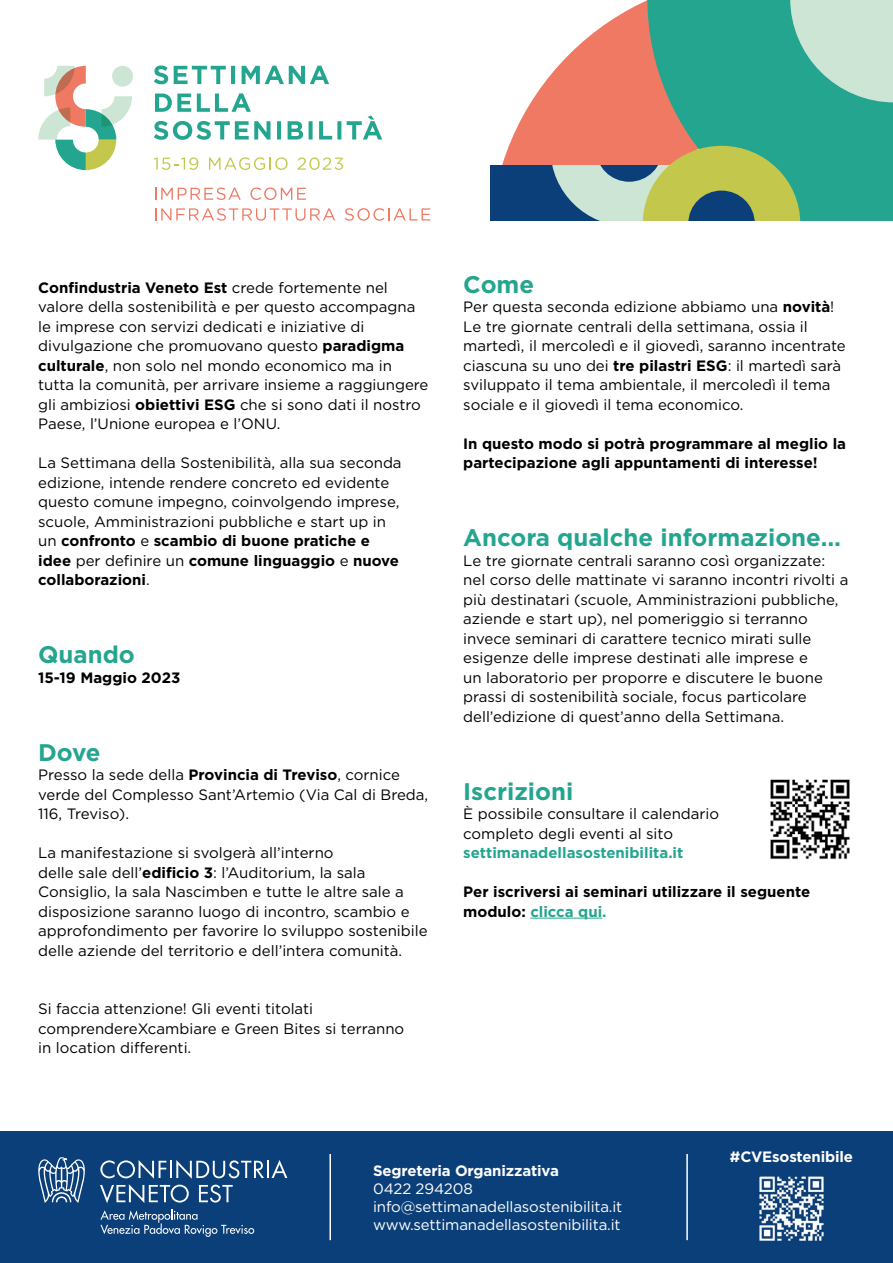
<style>
.page{position:relative;width:893px;height:1263px;background:#fff}
.page>*{position:absolute;margin:0;border:0;box-sizing:border-box;transform-origin:0 0}
.t1{font:700 24px "Gotham";color:#24a58f}
.t2{font:15px/19.5px "Gotham";color:#000}
.t3{font:700 15px/19.5px "Gotham";color:#000}
.t4{font:15px/18px "Gotham";letter-spacing:-.01em;color:#fff}
.t5{font:700 15px "Gotham";letter-spacing:-.01em;color:#fff}
.t6{font:700 15px "Gotham";color:#24a58f}
.s1{font-weight:700}
.s2{color:#24a58f}
</style>
<div class="page">
<div style="left:0;top:1131px;width:893px;height:132px;background:#0b3f79"></div>
<svg style="left:490px;top:0;width:157px;height:221px;fill:#ef7962"></svg>
<div style="left:491px;top:166px;width:402px;height:55px;background:#0b3f79"></div>
<svg style="left:647px;top:0;width:246px;height:221px;background:#4fae99"></svg>
<svg style="left:550px;top:146px;width:250px;height:75px"></svg>
<svg style="left:38px;top:1157px;width:47px;height:46px"></svg>
<svg style="left:100px;top:1160px;width:187px;height:43px"></svg>
<svg style="left:100px;top:1209px;width:154px;height:28px"></svg>
<img style="left:759px;top:1176px;width:65px;height:65px">
<hr style="left:329px;top:1154px;width:2px;height:86px;background:#fff">
<hr style="left:686px;top:1154px;width:2px;height:86px;background:#fff">
<svg style="left:38px;top:66px;width:94px;height:104px"></svg>
<svg style="left:154px;top:93px;width:228px;height:47px"></svg>
<svg style="left:154px;top:66px;width:175px;height:18px"></svg>
<svg style="left:154px;top:157px;width:44px;height:13px"></svg>
<svg style="left:209px;top:157px;width:79px;height:13px"></svg>
<svg style="left:297px;top:157px;width:46px;height:13px"></svg>
<svg style="left:155px;top:187px;width:86px;height:13px"></svg>
<svg style="left:250px;top:187px;width:56px;height:13px"></svg>
<svg style="left:155px;top:208px;width:180px;height:13px"></svg>
<svg style="left:345px;top:208px;width:85px;height:13px"></svg>
<img style="left:770px;top:779px;width:80px;height:81px">
<hr style="left:530px;top:918px;width:72px;height:1px;background:#24a58f">
<p class="t2" style="left:38px;top:277px;width:392px"><span class="s1">Confindustria Veneto Est</span> crede fortemente nel valore della sostenibilità e per questo accompagna le imprese con servizi dedicati e iniziative di divulgazione che promuovano questo <span class="s1">paradigma culturale</span>, non solo nel mondo economico ma in tutta la comunità, per arrivare insieme a raggiungere gli ambiziosi <span class="s1">obiettivi ESG</span> che si sono dati il nostro Paese, l’Unione europea e l’ONU.</p>
<p class="t2" style="left:38px;top:453px;width:365px">La Settimana della Sostenibilità, alla sua seconda edizione, intende rendere concreto ed evidente questo comune impegno, coinvolgendo imprese, scuole, Amministrazioni pubbliche e start up in un <span class="s1">confronto</span> e <span class="s1">scambio di buone pratiche e idee</span> per definire un <span class="s1">comune linguaggio</span> e <span class="s1">nuove collaborazioni</span>.</p>
<h1 class="t1" style="left:38px;top:639px;width:98px">Quando</h1>
<p class="t3" style="left:38px;top:667px;width:144px">15-19 Maggio 2023</p>
<h1 class="t1" style="left:38px;top:736px;width:64px">Dove</h1>
<p class="t2" style="left:38px;top:765px;width:392px">Presso la sede della <span class="s1">Provincia di Treviso</span>, cornice verde del Complesso Sant’Artemio (Via Cal di Breda,<br>116, Treviso).</p>
<p class="t2" style="left:38px;top:843px;width:391px">La manifestazione si svolgerà all’interno<br>delle sale dell’<span class="s1">edificio 3</span>: l’Auditorium, la sala Consiglio, la sala Nascimben e tutte le altre sale a disposizione saranno luogo di incontro, scambio e approfondimento per favorire lo sviluppo sostenibile delle aziende del territorio e dell’intera comunità.</p>
<p class="t2" style="left:38px;top:999px;width:368px">Si faccia attenzione! Gli eventi titolati comprendereXcambiare e Green Bites si terranno in location differenti.</p>
<h1 class="t1" style="left:463px;top:268px;width:72px">Come</h1>
<p class="t2" style="left:463px;top:297px;width:384px">Per questa seconda edizione abbiamo una <span class="s1">novità</span>!<br>Le tre giornate centrali della settimana, ossia il martedì, il mercoledì e il giovedì, saranno incentrate ciascuna su uno dei <span class="s1">tre pilastri ESG</span>: il martedì sarà sviluppato il tema ambientale, il mercoledì il tema sociale e il giovedì il tema economico.</p>
<p class="t3" style="left:463px;top:433px;width:384px">In questo modo si potrà programmare al meglio la partecipazione agli appuntamenti di interesse!</p>
<h1 class="t1" style="left:463px;top:522px;width:379px">Ancora qualche informazione…</h1>
<p class="t2" style="left:463px;top:550px;width:387px">Le tre giornate centrali saranno così organizzate: nel corso delle mattinate vi saranno incontri rivolti a più destinatari (scuole, Amministrazioni pubbliche, aziende e start up), nel pomeriggio si terranno invece seminari di carattere tecnico mirati sulle esigenze delle imprese destinati alle imprese e<br>un laboratorio per proporre e discutere le buone prassi di sostenibilità sociale, focus particolare dell’edizione di quest’anno della Settimana.</p>
<h1 class="t1" style="left:463px;top:775px;width:111px">Iscrizioni</h1>
<p class="t2" style="left:463px;top:804px;width:258px">È possibile consultare il calendario completo degli eventi al sito</p>
<p class="t6" style="left:463px;top:843px;width:222px">settimanadellasostenibilita.it</p>
<p class="t3" style="left:463px;top:882px;width:349px">Per iscriversi ai seminari utilizzare il seguente modulo: <span class="s2">clicca qui.</span></p>
<p class="t5" style="left:730px;top:1146px;width:125px">#CVEsostenibile</p>
<p class="t5" style="left:373px;top:1161px;width:187px">Segreteria Organizzativa</p>
<p class="t4" style="left:373px;top:1179px;width:251px">0422 294208 info@settimanadellasostenibilita.it www.settimanadellasostenibilita.it</p>
</div>
